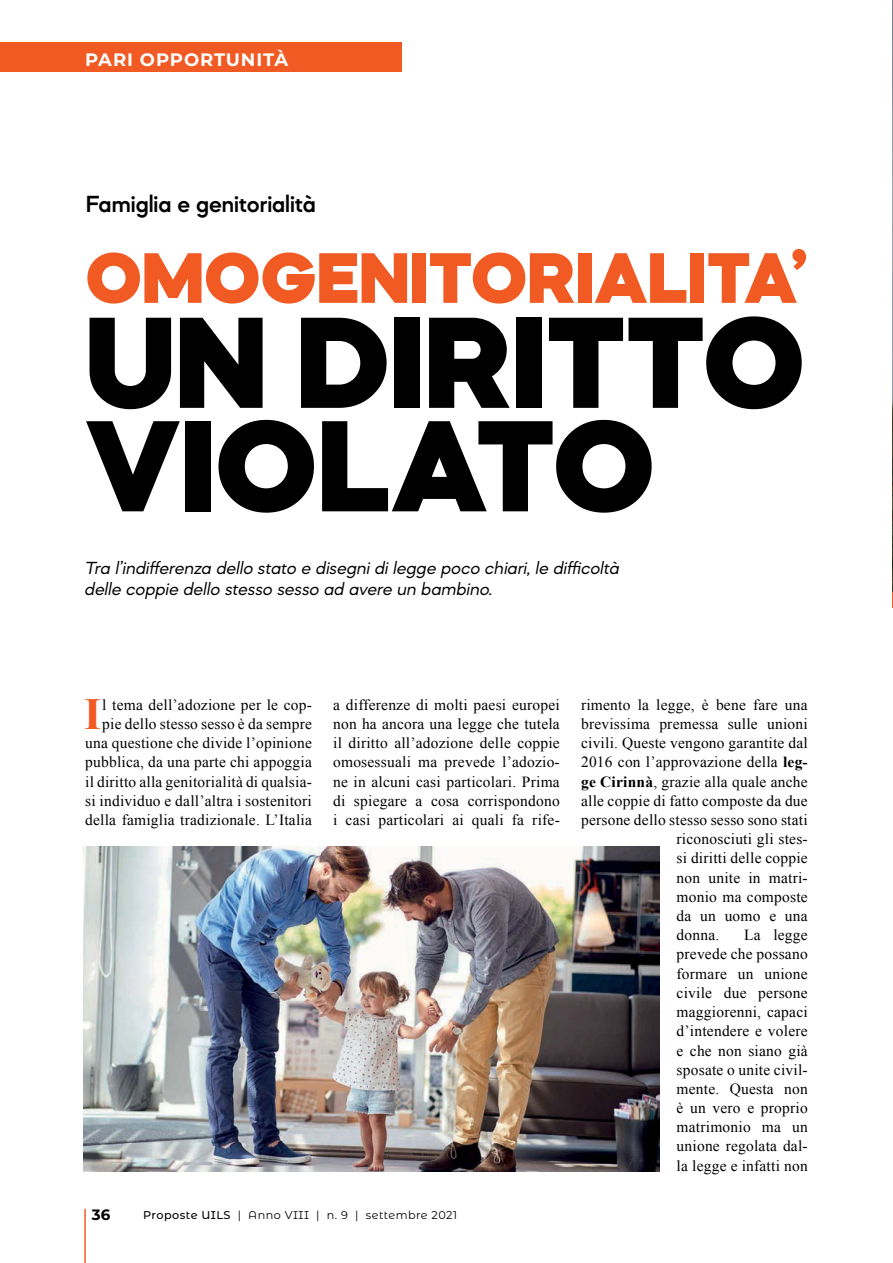
<style>
.page{position:relative;width:893px;height:1263px;background:#fff}
.page>*{position:absolute;margin:0;border:0;box-sizing:border-box;transform-origin:0 0}
.t1{font:900 133.5px/103.5px "Mazzard M";letter-spacing:.01em;color:#000}
.t2{font:900 73.5px "Mazzard M";letter-spacing:.01em;color:#f15a22}
.t3{font:700 44.4px "Times New Roman";color:#f15a22}
.t4{font:600 24px "Mazzard M";color:#000}
.t5{font:italic 18px/21.6px "Mazzard M";color:#000}
.t6{font:700 18px "Montserrat";letter-spacing:.05em;color:#fff}
.t7{font:15.45px/19.2px "Times New Roman";letter-spacing:.015em;color:#000;text-align:justify}
.t8{font:700 15px "Montserrat Alternates";color:#000}
.t9{font:11.25px "Montserrat Alternates";letter-spacing:.04em;color:#000}
.s1{font-weight:700}
.s2{font-weight:500}
</style>
<div class="page">
<hr style="left:84px;top:1209px;width:2px;height:54px;background:#f15a22">
<div style="left:0;top:43px;width:402px;height:29px;background:#f15a22"></div>
<hr style="left:892px;top:0;width:1px;height:607px;background:#f15a22">
<img style="left:892px;top:0;width:1px;height:591px">
<img style="left:84px;top:847px;width:576px;height:324px">
<p class="t6" style="left:85px;top:47px;width:205px">PARI OPPORTUNITÀ</p>
<h3 class="t4" style="left:86px;top:188px;width:231px">Famiglia e genitorialità</h3>
<h2 class="t2" style="left:86px;top:231px;width:723px">OMOGENITORIALITA’</h2>
<h1 class="t1" style="left:86px;top:309px;width:720px">UN DIRITTO<br>VIOLATO</h1>
<p class="t5" style="left:85px;top:556px;width:536px">Tra l’indifferenza dello stato e disegni di legge poco chiari, le difficoltà delle coppie dello stesso sesso ad avere un bambino.</p>
<p class="t7" style="left:85px;top:695px;width:228px;text-align:right">l tema dell’adozione per le cop&shy;pie dello stesso sesso è da sempre una questione che divide l’opinione pubblica, da una parte chi appoggia il diritto alla genitorialità di qualsia&shy;si individuo e dall’altra i sostenitori della famiglia tradizionale. L’Italia</p>
<p class="t7" style="left:333px;top:695px;width:228px">a differenze di molti paesi europei non ha ancora una legge che tutela il diritto all’adozione delle coppie omosessuali ma prevede l’adozio&shy;ne in alcuni casi particolari. Prima di spiegare a cosa corrispondono i casi particolari ai quali fa rife-</p>
<p class="t7" style="left:581px;top:695px;width:228px">rimento la legge, è bene fare una</p>
<h3 class="t3" style="left:84px;top:683px;width:19px">I</h3>
<p class="t7" style="left:581px;top:714px;width:228px">brevissima premessa sulle unioni</p>
<p class="t7" style="left:581px;top:733px;width:228px">civili. Queste vengono garantite dal</p>
<p class="t7" style="left:581px;top:752px;width:228px">2016 con l’approvazione della <span class="s1">leg-</span></p>
<p class="t7" style="left:581px;top:772px;width:228px"><span class="s1">ge Cirinnà</span>, grazie alla quale anche</p>
<p class="t7" style="left:581px;top:791px;width:228px">alle coppie di fatto composte da due</p>
<p class="t7" style="left:581px;top:810px;width:228px">persone dello stesso sesso sono stati</p>
<p class="t7" style="left:677px;top:829px;width:133px">riconosciuti gli stes-</p>
<p class="t7" style="left:677px;top:848px;width:133px">si diritti delle coppie</p>
<p class="t7" style="left:677px;top:868px;width:133px">non unite in matri-</p>
<p class="t7" style="left:677px;top:887px;width:133px">monio ma composte</p>
<p class="t7" style="left:677px;top:906px;width:133px">da un uomo e una</p>
<p class="t7" style="left:677px;top:925px;width:44px">donna.</p>
<p class="t7" style="left:677px;top:925px;width:133px;text-indent:68px">La legge prevede che possano formare un unione civile due persone maggiorenni, capaci d’intendere e volere e che non siano già sposate o unite civil&shy;mente. Questa non è un vero e proprio matrimonio ma un unione regolata dal&shy;la legge e infatti non</p>
<p class="t8" style="left:92px;top:1204px;width:20px">36</p>
<p class="t9" style="left:143px;top:1208px;width:315px"><span class="s2">Proposte UILS</span> | Anno VIII | n. 9 | settembre 2021</p>
</div>
